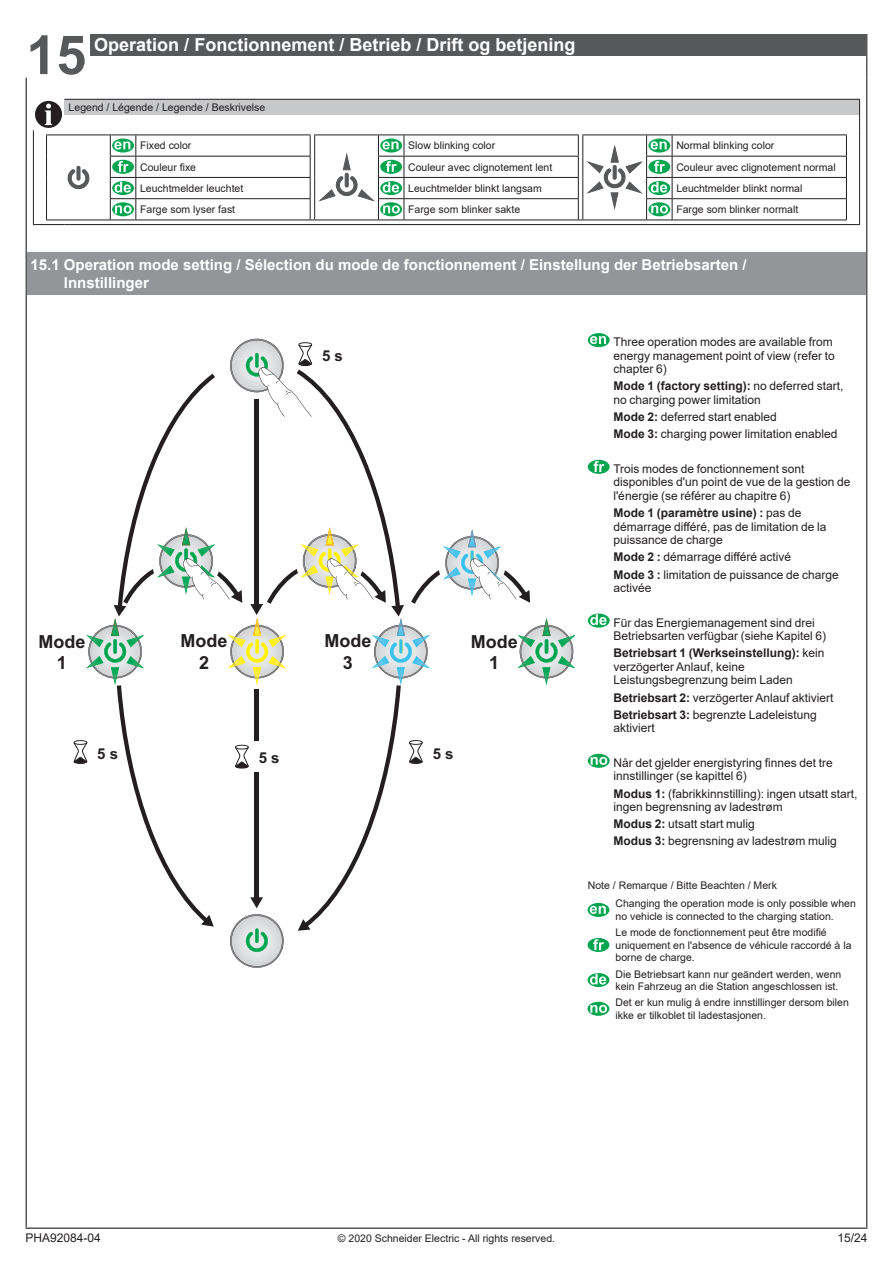
<style>
.page{position:relative;width:893px;height:1263px;background:#fff}
.page>*{position:absolute;margin:0;border:0;box-sizing:border-box;transform-origin:0 0}
.t1{font:700 54px "Arial";color:#57585a}
._1_titre__12__Blanc{font:700 18px "Arial";color:#fff}
.t2{font:700 18px/21.6px "Arial";color:#231f20;text-align:center}
._1_titre__10__Blanc{font:700 15px/18px "Arial";color:#fff}
.t3{font:700 15px "Arial";color:#231f20}
._1_Text__7{font:12px/13.5px "Arial";color:#231f20}
._2text7puce_noir{font:10.5px/12.6px "Arial";color:#231f20}
.s1{font-weight:700}
</style>
<div class="page">
<div style="left:90px;top:35px;width:777px;height:21px;background:#57585a"></div>
<div style="left:26px;top:252px;width:841px;height:43px;background:#939598"></div>
<hr style="left:866px;top:78px;width:1px;height:174px;background:#57585a">
<hr style="left:866px;top:252px;width:1px;height:43px;background:#57585a">
<hr style="left:866px;top:295px;width:1px;height:932px;background:#57585a">
<hr style="left:90px;top:34px;width:777px;height:2px;background:#57585a">
<svg style="left:866px;top:56px;width:1px;height:22px"></svg>
<hr style="left:26px;top:78px;width:1px;height:174px;background:#57585a">
<hr style="left:26px;top:252px;width:1px;height:43px;background:#57585a">
<hr style="left:26px;top:295px;width:1px;height:932px;background:#57585a">
<hr style="left:26px;top:1227px;width:64px;height:2px;background:#57585a">
<hr style="left:90px;top:1227px;width:777px;height:2px;background:#57585a">
<div style="left:64px;top:99px;width:796px;height:16px;background:#c7c8ca"></div>
<hr style="left:33px;top:130px;width:1px;height:94px;background:#231f20">
<hr style="left:33px;top:224px;width:31px;height:1px;background:#231f20">
<hr style="left:64px;top:224px;width:796px;height:1px;background:#231f20">
<hr style="left:64px;top:99px;width:796px;height:1px;background:#231f20">
<svg style="left:859px;top:100px;width:1px;height:30px"></svg>
<hr style="left:859px;top:130px;width:1px;height:94px;background:#231f20">
<svg style="left:35px;top:101px;width:27px;height:27px"></svg>
<hr style="left:46px;top:135px;width:64px;height:1px;background:#231f20">
<svg style="left:46px;top:135px;width:1px;height:85px"></svg>
<hr style="left:136px;top:135px;width:175px;height:1px;background:#231f20">
<hr style="left:404px;top:135px;width:175px;height:1px;background:#231f20">
<hr style="left:672px;top:135px;width:175px;height:1px;background:#231f20">
<hr style="left:136px;top:156px;width:175px;height:1px;background:#231f20">
<hr style="left:404px;top:156px;width:175px;height:1px;background:#231f20">
<hr style="left:672px;top:156px;width:175px;height:1px;background:#231f20">
<hr style="left:136px;top:177px;width:175px;height:1px;background:#231f20">
<hr style="left:404px;top:177px;width:175px;height:1px;background:#231f20">
<hr style="left:672px;top:177px;width:175px;height:1px;background:#231f20">
<hr style="left:136px;top:220px;width:174px;height:1px;background:#231f20">
<hr style="left:404px;top:220px;width:174px;height:1px;background:#231f20">
<hr style="left:136px;top:198px;width:175px;height:1px;background:#231f20">
<hr style="left:404px;top:198px;width:175px;height:1px;background:#231f20">
<hr style="left:672px;top:198px;width:175px;height:1px;background:#231f20">
<svg style="left:846px;top:135px;width:1px;height:85px"></svg>
<hr style="left:46px;top:220px;width:64px;height:1px;background:#231f20">
<hr style="left:672px;top:220px;width:175px;height:1px;background:#231f20">
<svg style="left:68px;top:166px;width:21px;height:23px"></svg>
<svg style="left:110px;top:135px;width:26px;height:86px"></svg>
<svg style="left:310px;top:135px;width:95px;height:86px"></svg>
<svg style="left:578px;top:135px;width:95px;height:86px"></svg>
<svg style="left:588px;top:333px;width:22px;height:14px"></svg>
<svg style="left:590px;top:336px;width:16px;height:8px"></svg>
<svg style="left:588px;top:460px;width:22px;height:14px"></svg>
<svg style="left:593px;top:461px;width:11px;height:11px"></svg>
<svg style="left:588px;top:613px;width:22px;height:15px"></svg>
<svg style="left:590px;top:614px;width:17px;height:11px"></svg>
<svg style="left:588px;top:754px;width:22px;height:14px"></svg>
<svg style="left:591px;top:757px;width:16px;height:8px"></svg>
<svg style="left:588px;top:903px;width:21px;height:14px"></svg>
<svg style="left:590px;top:906px;width:16px;height:8px"></svg>
<svg style="left:588px;top:938px;width:21px;height:14px"></svg>
<svg style="left:593px;top:939px;width:11px;height:11px"></svg>
<svg style="left:588px;top:973px;width:21px;height:14px"></svg>
<svg style="left:590px;top:974px;width:16px;height:10px"></svg>
<svg style="left:588px;top:1002px;width:21px;height:14px"></svg>
<svg style="left:590px;top:1005px;width:17px;height:8px"></svg>
<svg style="left:74px;top:338px;width:502px;height:630px"></svg>
<p class="t1" style="left:26px;top:17px;width:62px">15</p>
<p class="_1_titre__12__Blanc" style="left:94px;top:32px;width:483px">Operation / Fonctionnement / Betrieb / Drift og betjening</p>
<p class="_2text7puce_noir" style="left:69px;top:101px;width:198px">Legend / Légende / Legende / Beskrivelse</p>
<p class="_2text7puce_noir" style="left:140px;top:139px;width:53px">Fixed color</p>
<p class="_2text7puce_noir" style="left:408px;top:139px;width:88px">Slow blinking color</p>
<p class="_2text7puce_noir" style="left:676px;top:139px;width:100px">Normal blinking color</p>
<p class="_2text7puce_noir" style="left:140px;top:161px;width:58px">Couleur fixe</p>
<p class="_2text7puce_noir" style="left:408px;top:161px;width:146px">Couleur avec clignotement lent</p>
<p class="_2text7puce_noir" style="left:676px;top:161px;width:161px">Couleur avec clignotement normal</p>
<p class="_2text7puce_noir" style="left:140px;top:182px;width:105px">Leuchtmelder leuchtet</p>
<p class="_2text7puce_noir" style="left:408px;top:182px;width:135px">Leuchtmelder blinkt langsam</p>
<p class="_2text7puce_noir" style="left:676px;top:182px;width:128px">Leuchtmelder blinkt normal</p>
<p class="_2text7puce_noir" style="left:140px;top:203px;width:97px">Farge som lyser fast</p>
<p class="_2text7puce_noir" style="left:408px;top:203px;width:114px">Farge som blinker sakte</p>
<p class="_2text7puce_noir" style="left:676px;top:203px;width:123px">Farge som blinker normalt</p>
<p class="_1_titre__10__Blanc" style="left:64px;top:256px;width:684px;text-indent:-33px">15.1 Operation mode setting / Sélection du mode de fonctionnement / Einstellung der Betriebsarten /<br>Innstillinger</p>
<p class="t3" style="left:322px;top:346px;width:22px">5 s</p>
<p class="t2" style="left:181px;top:631px;width:48px">Mode<br>2</p>
<p class="t2" style="left:324px;top:631px;width:48px">Mode<br>3</p>
<p class="t2" style="left:38px;top:631px;width:48px">Mode<br>1</p>
<p class="t2" style="left:471px;top:631px;width:48px">Mode<br>1</p>
<p class="t3" style="left:97px;top:743px;width:22px">5 s</p>
<p class="t3" style="left:433px;top:743px;width:22px">5 s</p>
<p class="t3" style="left:259px;top:748px;width:22px">5 s</p>
<p class="_1_Text__7" style="left:613px;top:335px;width:223px">Three operation modes are available from energy management point of view (refer to chapter 6)</p>
<p class="_1_Text__7" style="left:613px;top:379px;width:232px"><span class="s1">Mode 1 (factory setting):</span> no deferred start, no charging power limitation</p>
<p class="_1_Text__7" style="left:613px;top:410px;width:165px"><span class="s1">Mode 2:</span> deferred start enabled</p>
<p class="_1_Text__7" style="left:613px;top:427px;width:226px"><span class="s1">Mode 3:</span> charging power limitation enabled</p>
<p class="_1_Text__7" style="left:613px;top:462px;width:239px">Trois modes de fonctionnement sont disponibles d'un point de vue de la gestion de l'énergie (se référer au chapitre 6)</p>
<p class="_1_Text__7" style="left:613px;top:506px;width:215px"><span class="s1">Mode 1 (paramètre usine) :</span> pas de démarrage différé, pas de limitation de la puissance de charge</p>
<p class="_1_Text__7" style="left:613px;top:550px;width:179px"><span class="s1">Mode 2 :</span> démarrage différé activé</p>
<p class="_1_Text__7" style="left:613px;top:567px;width:227px"><span class="s1">Mode 3 :</span> limitation de puissance de charge activée</p>
<p class="_1_Text__7" style="left:613px;top:615px;width:214px">Für das Energiemanagement sind drei<br>Betriebsarten verfügbar (siehe Kapitel 6)</p>
<p class="_1_Text__7" style="left:613px;top:646px;width:213px"><span class="s1">Betriebsart 1 (Werkseinstellung):</span> kein verzögerter Anlauf, keine<br>Leistungsbegrenzung beim Laden</p>
<p class="_1_Text__7" style="left:613px;top:690px;width:222px"><span class="s1">Betriebsart 2:</span> verzögerter Anlauf aktiviert</p>
<p class="_1_Text__7" style="left:613px;top:708px;width:205px"><span class="s1">Betriebsart 3:</span> begrenzte Ladeleistung aktiviert</p>
<p class="_1_Text__7" style="left:613px;top:756px;width:221px">Når det gjelder energistyring finnes det tre innstillinger (se kapittel 6)</p>
<p class="_1_Text__7" style="left:613px;top:786px;width:246px"><span class="s1">Modus 1:</span> (fabrikkinnstilling): ingen utsatt start, ingen begrensning av ladestrøm</p>
<p class="_1_Text__7" style="left:613px;top:817px;width:143px"><span class="s1">Modus 2:</span> utsatt start mulig</p>
<p class="_1_Text__7" style="left:613px;top:834px;width:225px"><span class="s1">Modus 3:</span> begrensning av ladestrøm mulig</p>
<p class="_2text7puce_noir" style="left:588px;top:879px;width:191px">Note / Remarque / Bitte Beachten / Merk</p>
<p class="_2text7puce_noir" style="left:615px;top:897px;width:242px">Changing the operation mode is only possible when no vehicle is connected to the charging station.</p>
<p class="_2text7puce_noir" style="left:615px;top:926px;width:238px">Le mode de fonctionnement peut être modifié uniquement en l'absence de véhicule raccordé à la borne de charge.</p>
<p class="_2text7puce_noir" style="left:615px;top:967px;width:227px">Die Betriebsart kann nur geändert werden, wenn kein Fahrzeug an die Station angeschlossen ist.</p>
<p class="_2text7puce_noir" style="left:615px;top:996px;width:235px">Det er kun mulig å endre innstillinger dersom bilen ikke er tilkoblet til ladestasjonen.</p>
<p class="_1_Text__7" style="left:26px;top:1231px;width:77px">PHA92084-04</p>
<p class="_2text7puce_noir" style="left:338px;top:1232px;width:219px">© 2020 Schneider Electric - All rights reserved.</p>
<p class="_1_Text__7" style="left:837px;top:1231px;width:32px">15/24</p>
</div>
